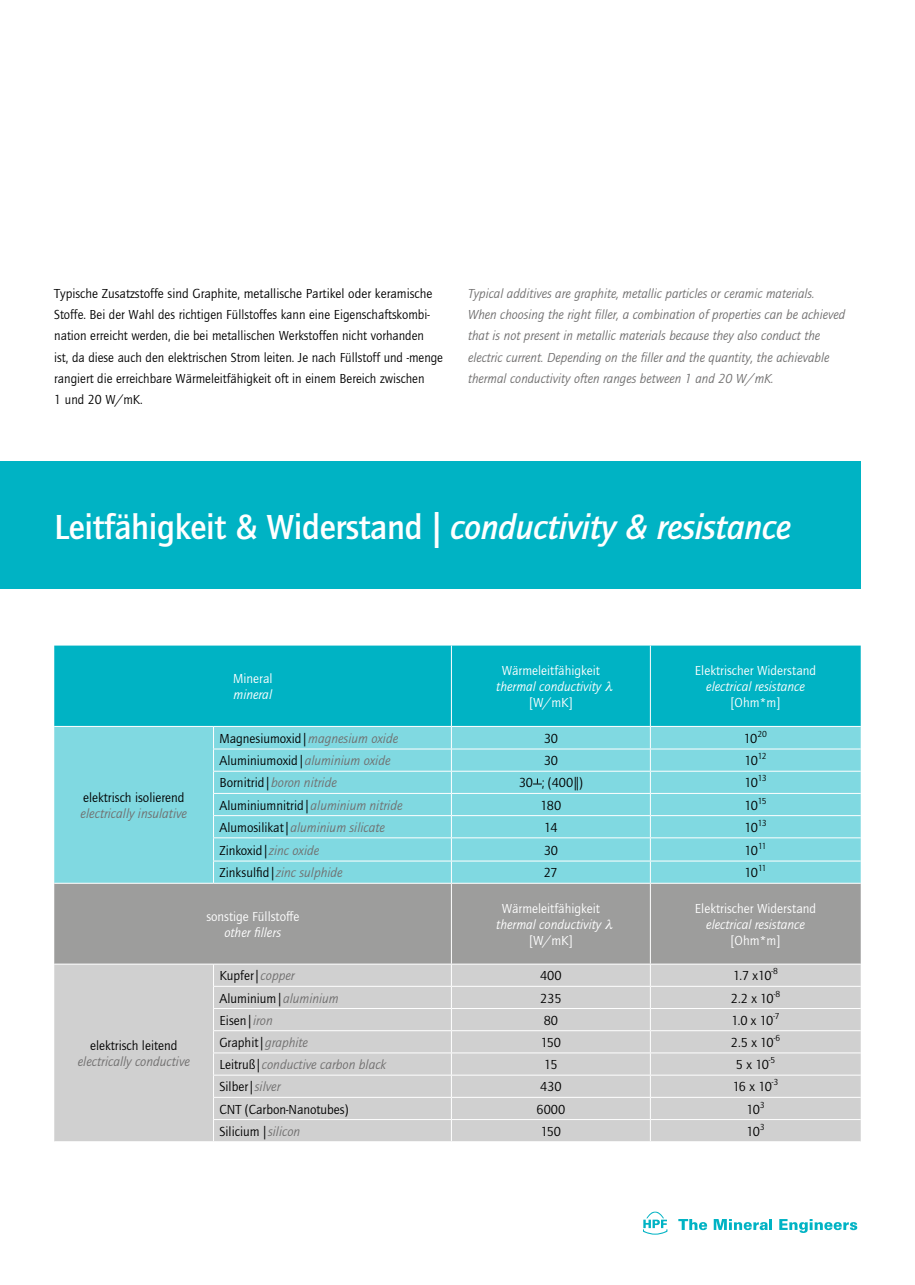
<style>
.page{position:relative;width:915px;height:1285px;background:#fff}
.page>*{position:absolute;margin:0;border:0;box-sizing:border-box;transform-origin:0 0}
.t1{font:500 36px "Quay Sans ITC Std";letter-spacing:-.01em;color:#fff}
.t2{font:13.5px/21.3px "Quay Sans ITC Std";color:#000}
.t3{font:italic 13.5px/21.3px "Quay Sans ITC Std";color:#706f6f}
.t4{font:13.5px "Quay Sans ITC Std";color:#fff}
.t5{font:italic 13.5px "Quay Sans ITC Std";color:#fff}
.s1{font-style:italic}
.s2{font-style:italic;color:#706f6f}
.s3{font-style:normal;color:#000}
</style>
<div class="page">
<svg style="left:678px;top:1219px;width:28px;height:10px"></svg>
<svg style="left:713px;top:1219px;width:59px;height:10px"></svg>
<svg style="left:779px;top:1219px;width:78px;height:14px"></svg>
<svg style="left:643px;top:1211px;width:24px;height:23px"></svg>
<div style="left:54px;top:645px;width:806px;height:81px;background:#00b3c4"></div>
<div style="left:54px;top:727px;width:806px;height:155px;background:#80d9e1"></div>
<div style="left:54px;top:883px;width:806px;height:80px;background:#9d9d9c"></div>
<div style="left:54px;top:964px;width:806px;height:177px;background:#d0d0d0"></div>
<hr style="left:451px;top:645px;width:1px;height:81px;background:#fff">
<hr style="left:649px;top:645px;width:1px;height:81px;background:#fff">
<hr style="left:213px;top:748px;width:238px;height:1px;background:#fff">
<hr style="left:451px;top:748px;width:199px;height:1px;background:#fff">
<hr style="left:650px;top:748px;width:210px;height:1px;background:#fff">
<hr style="left:213px;top:770px;width:238px;height:1px;background:#fff">
<hr style="left:451px;top:770px;width:199px;height:1px;background:#fff">
<hr style="left:650px;top:770px;width:210px;height:1px;background:#fff">
<svg style="left:213px;top:727px;width:1px;height:155px"></svg>
<svg style="left:451px;top:727px;width:1px;height:155px"></svg>
<svg style="left:649px;top:727px;width:1px;height:155px"></svg>
<hr style="left:451px;top:883px;width:1px;height:80px;background:#fff">
<hr style="left:649px;top:883px;width:1px;height:80px;background:#fff">
<hr style="left:213px;top:792px;width:238px;height:1px;background:#fff">
<hr style="left:451px;top:792px;width:199px;height:1px;background:#fff">
<hr style="left:650px;top:792px;width:210px;height:1px;background:#fff">
<hr style="left:213px;top:815px;width:238px;height:1px;background:#fff">
<hr style="left:451px;top:815px;width:199px;height:1px;background:#fff">
<hr style="left:650px;top:815px;width:210px;height:1px;background:#fff">
<hr style="left:213px;top:837px;width:238px;height:1px;background:#fff">
<hr style="left:451px;top:837px;width:199px;height:1px;background:#fff">
<hr style="left:650px;top:837px;width:210px;height:1px;background:#fff">
<hr style="left:213px;top:860px;width:238px;height:1px;background:#fff">
<hr style="left:451px;top:860px;width:199px;height:1px;background:#fff">
<hr style="left:650px;top:860px;width:210px;height:1px;background:#fff">
<hr style="left:213px;top:985px;width:238px;height:1px;background:#fff">
<hr style="left:451px;top:985px;width:199px;height:1px;background:#fff">
<hr style="left:650px;top:985px;width:210px;height:1px;background:#fff">
<hr style="left:213px;top:1007px;width:238px;height:1px;background:#fff">
<hr style="left:451px;top:1007px;width:199px;height:1px;background:#fff">
<hr style="left:650px;top:1007px;width:210px;height:1px;background:#fff">
<hr style="left:213px;top:1030px;width:238px;height:1px;background:#fff">
<hr style="left:451px;top:1030px;width:199px;height:1px;background:#fff">
<hr style="left:650px;top:1030px;width:210px;height:1px;background:#fff">
<hr style="left:213px;top:1052px;width:238px;height:1px;background:#fff">
<hr style="left:451px;top:1052px;width:199px;height:1px;background:#fff">
<hr style="left:650px;top:1052px;width:210px;height:1px;background:#fff">
<svg style="left:213px;top:964px;width:1px;height:177px"></svg>
<svg style="left:451px;top:964px;width:1px;height:177px"></svg>
<svg style="left:649px;top:964px;width:1px;height:177px"></svg>
<hr style="left:213px;top:1074px;width:238px;height:1px;background:#fff">
<hr style="left:451px;top:1074px;width:199px;height:1px;background:#fff">
<hr style="left:650px;top:1074px;width:210px;height:1px;background:#fff">
<hr style="left:213px;top:1096px;width:238px;height:1px;background:#fff">
<hr style="left:451px;top:1096px;width:199px;height:1px;background:#fff">
<hr style="left:650px;top:1096px;width:210px;height:1px;background:#fff">
<hr style="left:213px;top:1118px;width:238px;height:1px;background:#fff">
<hr style="left:451px;top:1118px;width:199px;height:1px;background:#fff">
<hr style="left:650px;top:1118px;width:210px;height:1px;background:#fff">
<svg style="left:533px;top:778px;width:8px;height:6px"></svg>
<div style="left:0;top:461px;width:860px;height:128px;background:#00b3c4"></div>
<p class="t2" style="left:54px;top:283px;width:390px">Typische Zusatzstoffe sind Graphite, metallische Partikel oder keramische Stoffe. Bei der Wahl des richtigen Füllstoffes kann eine Eigenschaftskombi&shy;nation erreicht werden, die bei metallischen Werkstoffen nicht vorhanden<br>ist, da diese auch den elektrischen Strom leiten. Je nach Füllstoff und -menge rangiert die erreichbare Wärmeleitfähigkeit oft in einem Bereich zwischen<br>1 und 20 W/mK.</p>
<p class="t3" style="left:468px;top:283px;width:378px">Typical additives are graphite, metallic particles or ceramic materials.<br>When choosing the right filler, a combination of properties can be achieved that is not present in metallic materials because they also conduct the electric current. Depending on the filler and the quantity, the achievable thermal conductivity often ranges between 1 and 20 W/mK.</p>
<h1 class="t1" style="left:54px;top:507px;width:737px">Leitfähigkeit &amp; Widerstand | <span class="s1">conductivity &amp; resistance</span></h1>
<p class="t2" style="left:83px;top:787px;width:103px">elektrisch isolierend</p>
<p class="t3" style="left:81px;top:803px;width:108px">electrically insulative</p>
<p class="t2" style="left:90px;top:1034px;width:89px">elektrisch leitend</p>
<p class="t3" style="left:78px;top:1051px;width:114px">electrically conductive</p>
<p class="t4" style="left:233px;top:671px;width:41px">Mineral</p>
<p class="t5" style="left:233px;top:687px;width:40px">mineral</p>
<p class="t4" style="left:501px;top:663px;width:99px">Wärmeleitfähigkeit</p>
<p class="t5" style="left:496px;top:679px;width:121px">thermal conductivity ●</p>
<p class="t4" style="left:529px;top:695px;width:45px">[W/mK]</p>
<p class="t4" style="left:694px;top:663px;width:123px">Elektrischer Widerstand</p>
<p class="t5" style="left:706px;top:679px;width:100px">electrical resistance</p>
<p class="t4" style="left:730px;top:695px;width:51px">[Ohm*m]</p>
<p class="t2" style="left:219px;top:728px;width:180px">Magnesiumoxid |<span class="s2">magnesium oxide</span></p>
<p class="t2" style="left:543px;top:728px;width:16px">30</p>
<p class="t2" style="left:743px;top:728px;width:25px">10<sup>20</sup></p>
<p class="t2" style="left:219px;top:750px;width:172px">Aluminiumoxid | <span class="s2">aluminium oxide</span></p>
<p class="t2" style="left:543px;top:750px;width:16px">30</p>
<p class="t2" style="left:744px;top:750px;width:24px">10<sup>12</sup></p>
<p class="t3" style="left:219px;top:772px;width:119px"><span class="s3">Bornitrid |</span> boron nitride</p>
<p class="t2" style="left:518px;top:772px;width:66px">30 ; (400||)</p>
<p class="t2" style="left:744px;top:772px;width:24px">10<sup>13</sup></p>
<p class="t2" style="left:219px;top:794px;width:184px">Aluminiumnitrid | <span class="s2">aluminium nitride</span></p>
<p class="t2" style="left:540px;top:794px;width:22px">180</p>
<p class="t2" style="left:744px;top:794px;width:24px">10<sup>15</sup></p>
<p class="t3" style="left:219px;top:816px;width:167px"><span class="s3">Alumosilikat|</span> aluminium silicate</p>
<p class="t2" style="left:544px;top:816px;width:15px">14</p>
<p class="t2" style="left:744px;top:816px;width:24px">10<sup>13</sup></p>
<p class="t2" style="left:219px;top:839px;width:101px">Zinkoxid |<span class="s2">zinc oxide</span></p>
<p class="t2" style="left:543px;top:839px;width:16px">30</p>
<p class="t2" style="left:744px;top:839px;width:23px">10<sup>11</sup></p>
<p class="t3" style="left:219px;top:862px;width:125px"><span class="s3">Zinksulfid |</span>zinc sulphide</p>
<p class="t2" style="left:543px;top:862px;width:15px">27</p>
<p class="t2" style="left:744px;top:862px;width:23px">10<sup>11</sup></p>
<p class="t4" style="left:206px;top:908px;width:94px">sonstige Füllstoffe</p>
<p class="t5" style="left:224px;top:924px;width:58px">other fillers</p>
<p class="t4" style="left:501px;top:900px;width:99px">Wärmeleitfähigkeit</p>
<p class="t5" style="left:496px;top:916px;width:121px">thermal conductivity ●</p>
<p class="t4" style="left:529px;top:932px;width:45px">[W/mK]</p>
<p class="t4" style="left:694px;top:900px;width:123px">Elektrischer Widerstand</p>
<p class="t5" style="left:706px;top:916px;width:100px">electrical resistance</p>
<p class="t4" style="left:730px;top:932px;width:51px">[Ohm*m]</p>
<p class="t2" style="left:219px;top:965px;width:77px">Kupfer|<span class="s2">copper</span></p>
<p class="t2" style="left:540px;top:965px;width:23px">400</p>
<p class="t2" style="left:732px;top:965px;width:46px">1.7 x10<sup>-8</sup></p>
<p class="t2" style="left:219px;top:987px;width:121px">Aluminium| <span class="s2">aluminium</span></p>
<p class="t2" style="left:540px;top:987px;width:23px">235</p>
<p class="t2" style="left:730px;top:987px;width:51px">2.2 x 10<sup>-8</sup></p>
<p class="t2" style="left:219px;top:1009px;width:55px">Eisen | <span class="s2">iron</span></p>
<p class="t2" style="left:543px;top:1009px;width:16px">80</p>
<p class="t2" style="left:731px;top:1009px;width:50px">1.0 x 10<sup>-7</sup></p>
<p class="t2" style="left:219px;top:1031px;width:90px">Graphit| <span class="s2">graphite</span></p>
<p class="t2" style="left:540px;top:1031px;width:22px">150</p>
<p class="t2" style="left:730px;top:1031px;width:51px">2.5 x 10<sup>-6</sup></p>
<p class="t3" style="left:219px;top:1053px;width:168px"><span class="s3">Leitruß |</span>conductive carbon black</p>
<p class="t2" style="left:544px;top:1053px;width:15px">15</p>
<p class="t2" style="left:735px;top:1053px;width:41px">5 x 10<sup>-5</sup></p>
<p class="t2" style="left:219px;top:1076px;width:62px">Silber|<span class="s2">silver</span></p>
<p class="t2" style="left:540px;top:1076px;width:23px">430</p>
<p class="t2" style="left:732px;top:1076px;width:47px">16 x 10<sup>-3</sup></p>
<p class="t2" style="left:219px;top:1098px;width:130px">CNT (Carbon-Nanotubes)</p>
<p class="t2" style="left:536px;top:1098px;width:30px">6000</p>
<p class="t2" style="left:746px;top:1098px;width:20px">10<sup>3</sup></p>
<p class="t2" style="left:219px;top:1120px;width:82px">Silicium |<span class="s2">silicon</span></p>
<p class="t2" style="left:540px;top:1120px;width:22px">150</p>
<p class="t2" style="left:746px;top:1120px;width:20px">10<sup>3</sup></p>
</div>
